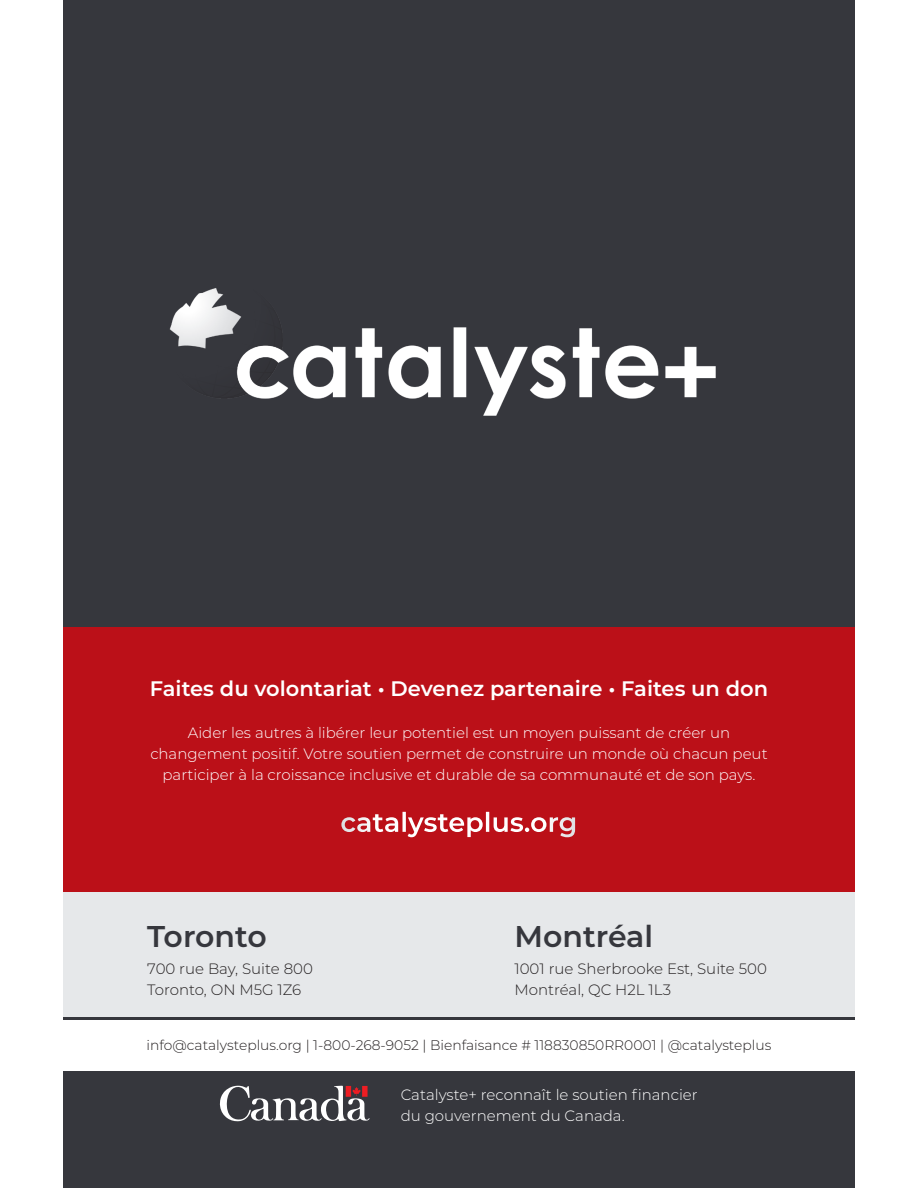
<style>
.page{position:relative;width:918px;height:1188px;background:#fff}
.page>*{position:absolute;margin:0;border:0;box-sizing:border-box;transform-origin:0 0}
.Body_-_Subtitle_Big{font:600 30px "Montserrat";color:#36373d}
.Body_-_Subtitle_Big-2{font:600 27px "Montserrat";color:#fff}
.Body_-_Subtitle_Big-3{font:600 21px "Montserrat";color:#fff}
.Body_-_Basic{font:300 15px/21px "Montserrat";color:#fff;text-align:center}
.Body_-_Basic-2{font:300 15px/21px "Montserrat";color:#231f20}
.Utility_-_Knockout_L{font:300 15px/21px "Montserrat";color:#fff}
.Body_-_Basic_Centred{font:300 13.8px "Montserrat";color:#231f20}
</style>
<div class="page">
<hr style="left:63px;top:1017px;width:792px;height:3px;background:#36373d">
<div style="left:63px;top:0;width:792px;height:704px;background:#36373d"></div>
<div style="left:63px;top:1071px;width:792px;height:117px;background:#36373d"></div>
<div style="left:63px;top:892px;width:792px;height:125px;background:#e6e8ea"></div>
<svg style="left:220px;top:1086px;width:150px;height:36px"></svg>
<div style="left:63px;top:628px;width:792px;height:264px;background:#bb1018"></div>
<img style="left:169px;top:288px;width:547px;height:128px">
<p class="Body_-_Subtitle_Big-3" style="left:150px;top:674px;width:620px">Faites du volontariat • Devenez partenaire • Faites un don</p>
<p class="Body_-_Basic" style="left:150px;top:722px;width:619px">Aider les autres à libérer leur potentiel est un moyen puissant de créer un changement positif. Votre soutien permet de construire un monde où chacun peut participer à la croissance inclusive et durable de sa communauté et de son pays.</p>
<p class="Body_-_Subtitle_Big-2" style="left:340px;top:803px;width:238px">catalysteplus.org</p>
<p class="Body_-_Subtitle_Big" style="left:147px;top:915px;width:121px">Toronto</p>
<p class="Body_-_Basic-2" style="left:147px;top:957px;width:167px">700 rue Bay, Suite 800<br>Toronto, ON M5G 1Z6</p>
<p class="Body_-_Subtitle_Big" style="left:514px;top:915px;width:140px">Montréal</p>
<p class="Body_-_Basic-2" style="left:514px;top:957px;width:254px">1001 rue Sherbrooke Est, Suite 500</p>
<p class="Body_-_Basic-2" style="left:514px;top:978px;width:158px">Montréal, QC H2L 1L3</p>
<p class="Body_-_Basic_Centred" style="left:147px;top:1035px;width:626px">info@catalysteplus.org | 1-800-268-9052 | Bienfaisance # 118830850RR0001 | @catalysteplus</p>
<p class="Utility_-_Knockout_L" style="left:401px;top:1084px;width:299px">Catalyste+ reconnaît le soutien financier du gouvernement du Canada.</p>
</div>
